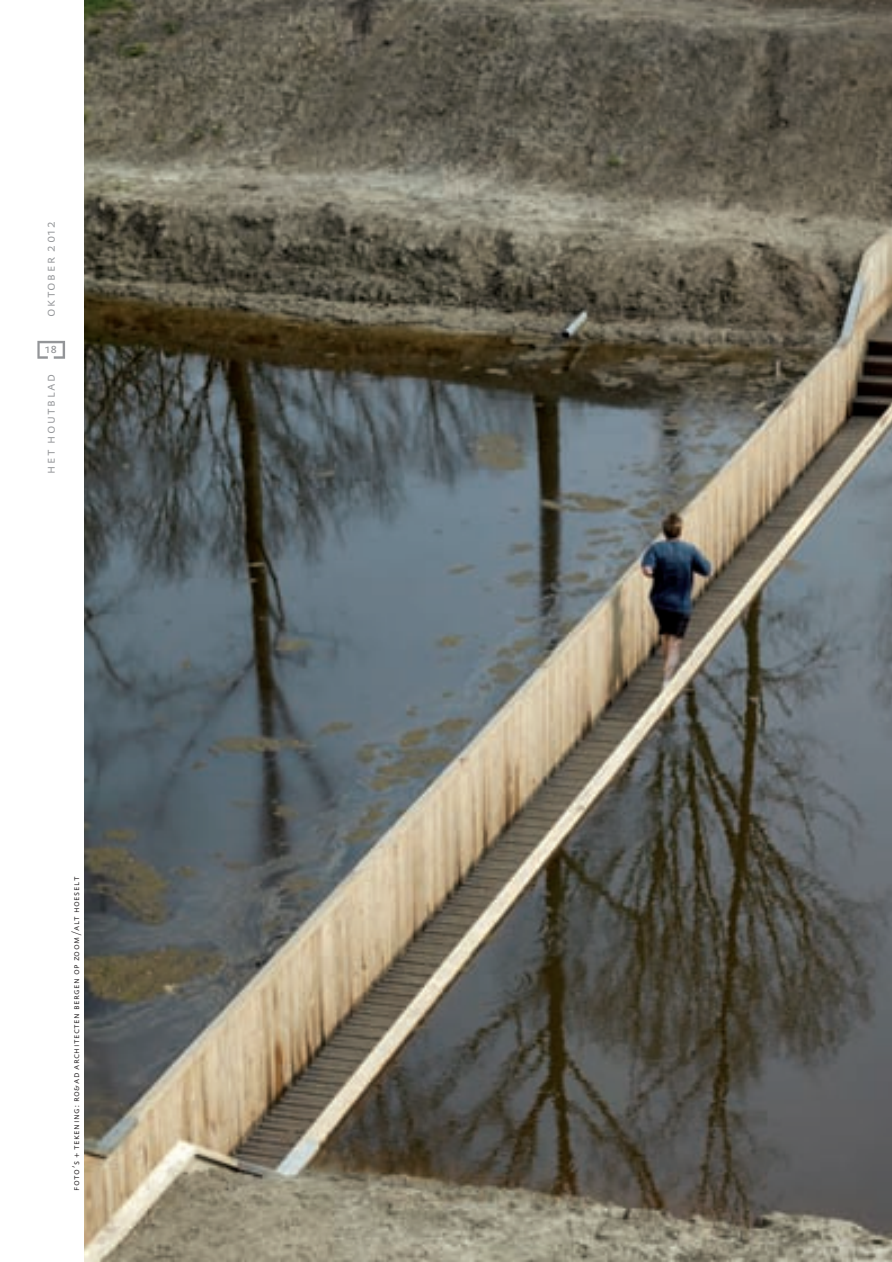
<style>
.page{position:relative;width:892px;height:1262px;background:#fff}
.page>*{position:absolute;margin:0;border:0;box-sizing:border-box;transform-origin:0 0}
.t1{font:300 13.05px "DTL Prokyon TOT Caps";letter-spacing:.115em;color:#939598}
.t2{font:12px "DTL Prokyon TOT Caps";color:#939598}
.t3{font:300 9px "DTL Prokyon TOT Caps";letter-spacing:.055em;color:#231f20}
</style>
<div class="page">
<img style="left:84px;top:0;width:807px;height:1261px">
<svg style="left:37px;top:341px;width:28px;height:17px"></svg>
<p class="t1" style="left:42px;top:317px;width:97px;rotate:-90deg">oktober 2012</p>
<p class="t2" style="left:45px;top:341px;width:13px">18</p>
<p class="t1" style="left:42px;top:473px;width:102px;rotate:-90deg">het houtblad</p>
<p class="t3" style="left:70px;top:1190px;width:315px;rotate:-90deg">foto’s + tekening: ro&amp;ad architecten bergen op zoom/alt hoeselt</p>
</div>
